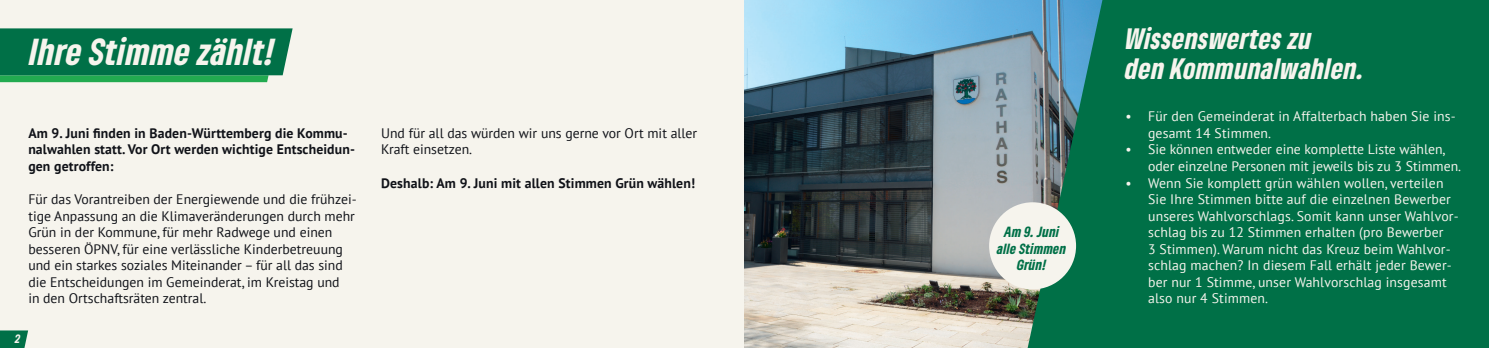
<style>
.page{position:relative;width:1489px;height:348px;background:#fff}
.page>*{position:absolute;margin:0;border:0;box-sizing:border-box;transform-origin:0 0}
.t1{font:italic 900 condensed 35px "Gruene Type";letter-spacing:.02em;color:#f6f4ed}
.t2{font:italic 900 condensed 27.5px/30.1px "Gruene Type";letter-spacing:.015em;color:#f6f4ed}
.t3{font:13.75px/16.5px "PT Sans";letter-spacing:.01em;color:#f6f4ed}
.t4{font:13.75px/16.5px "PT Sans";color:#101218}
.t5{font:700 13.75px/16.5px "PT Sans";letter-spacing:.01em;color:#101218}
.t6{font:italic 900 condensed 13.75px/16.5px "Gruene Type";letter-spacing:.025em;color:#007047;text-align:center}
.t7{font:italic 900 condensed 11.25px "Gruene Type";color:#f6f4ed}
</style>
<div class="page">
<div style="left:0;top:0;width:744px;height:347px;background:#f6f4ed"></div>
<svg style="left:0;top:330px;width:28px;height:17px"></svg>
<img style="left:744px;top:0;width:283px;height:347px">
<svg style="left:1027px;top:0;width:461px;height:347px;background:#07724d"></svg>
<div style="left:989px;top:202px;width:86px;height:87px;background:#f6f4ed;border-radius:50%"></div>
<svg style="left:0;top:28px;width:292px;height:54px;background:#0c7a4d"></svg>
<h1 class="t1" style="left:30px;top:28px;width:246px">Ihre Stimme zählt!</h1>
<p class="t5" style="left:28px;top:124px;width:328px">Am 9. Juni finden in Baden-Württemberg die Kommu&shy;nalwahlen statt. Vor Ort werden wichtige Entscheidun&shy;gen getroffen:</p>
<p class="t4" style="left:28px;top:190px;width:330px">Für das Vorantreiben der Energiewende und die frühzei&shy;tige Anpassung an die Klimaveränderungen durch mehr Grün in der Kommune, für mehr Radwege und einen besseren ÖPNV, für eine verlässliche Kinderbetreuung und ein starkes soziales Miteinander – für all das sind die Entscheidungen im Gemeinderat, im Kreistag und<br>in den Ortschaftsräten zentral.</p>
<p class="t7" style="left:15px;top:331px;width:7px">2</p>
<p class="t4" style="left:381px;top:124px;width:317px">Und für all das würden wir uns gerne vor Ort mit aller<br>Kraft einsetzen.</p>
<p class="t5" style="left:381px;top:174px;width:315px">Deshalb: Am 9. Juni mit allen Stimmen Grün wählen!</p>
<p class="t6" style="left:997px;top:223px;width:70px">Am 9. Juni alle Stimmen<br>Grün!</p>
<h2 class="t2" style="left:1125px;top:23px;width:240px">Wissenswertes zu<br>den Kommunalwahlen.</h2>
<p class="t3" style="left:1147px;top:108px;width:309px;text-indent:-22px">• Für den Gemeinderat in Affalterbach haben Sie ins&shy;gesamt 14 Stimmen.</p>
<p class="t3" style="left:1147px;top:141px;width:314px;text-indent:-22px">• Sie können entweder eine komplette Liste wählen, oder einzelne Personen mit jeweils bis zu 3 Stimmen.</p>
<p class="t3" style="left:1147px;top:174px;width:312px;text-indent:-22px">• Wenn Sie komplett grün wählen wollen, verteilen Sie Ihre Stimmen bitte auf die einzelnen Bewerber unseres Wahlvorschlags. Somit kann unser Wahlvor&shy;schlag bis zu 12 Stimmen erhalten (pro Bewerber<br>3 Stimmen). Warum nicht das Kreuz beim Wahlvor&shy;schlag machen? In diesem Fall erhält jeder Bewer&shy;ber nur 1 Stimme, unser Wahlvorschlag insgesamt also nur 4 Stimmen.</p>
</div>
